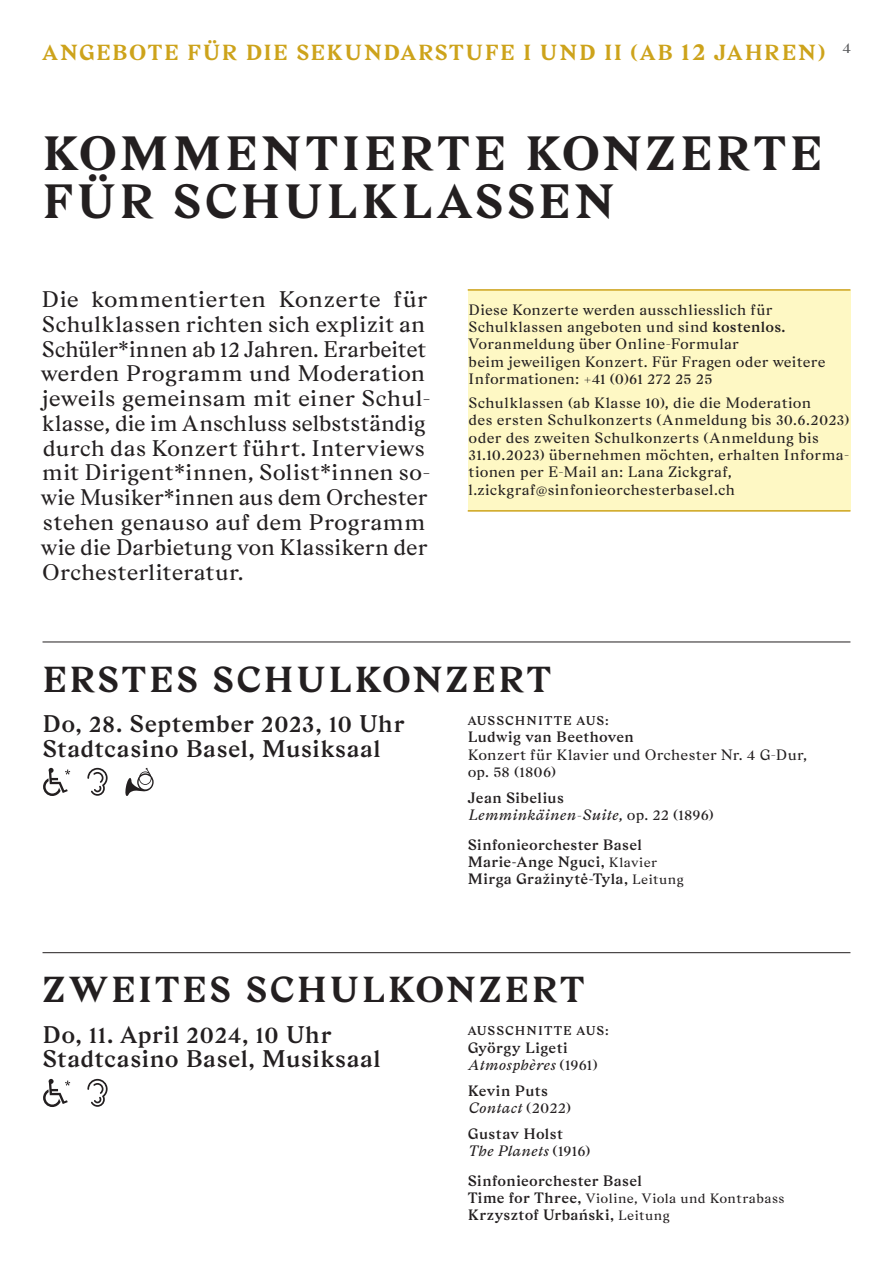
<style>
.page{position:relative;width:893px;height:1263px;background:#fff}
.page>*{position:absolute;margin:0;border:0;box-sizing:border-box;transform-origin:0 0}
.t1{font:700 47.85px/48px "Gza";letter-spacing:.075em;color:#231f20}
.t2{font:700 36px "Gza";letter-spacing:.08em;color:#231f20}
.t3{font:600 24px/24.8px "Gza";letter-spacing:.02em;color:#231f20}
.t4{font:22.5px/24.8px "Gza";letter-spacing:.005em;color:#231f20}
.t5{font:700 21.75px "Gza";letter-spacing:.08em;color:#cda31b}
.t6{font:15px/17.2px "Gza";letter-spacing:.015em;color:#231f20}
.t7{font:600 15px/17.2px "Gza";letter-spacing:.02em;color:#231f20}
.t8{font:italic 15px/17.2px "Gza";letter-spacing:.03em;color:#231f20}
.t9{font:15px "Gza";color:#57585a}
.t10{font:13.5px "Gza";letter-spacing:.03em;color:#231f20}
.t11{font:600 12.75px "Gza";letter-spacing:.07em;color:#231f20}
.s1{font-size:24.75px}
.s2{font-weight:600}
.s3{font-weight:600;font-style:normal}
.s4{font-style:normal}
.s5{font-weight:400;font-size:13.5px}
.s6{font-weight:400;font-style:italic}
.s7{font-weight:400}
.s8{font-weight:600;font-size:15px}
</style>
<div class="page">
<hr style="left:43px;top:642px;width:807px;height:1px;background:#231f20">
<hr style="left:43px;top:952px;width:807px;height:1px;background:#231f20">
<div style="left:468px;top:290px;width:382px;height:221px;background:#fef8c4"></div>
<hr style="left:468px;top:289px;width:382px;height:2px;background:#cda31b">
<hr style="left:468px;top:510px;width:382px;height:2px;background:#cda31b">
<svg style="left:87px;top:768px;width:21px;height:28px"></svg>
<svg style="left:125px;top:768px;width:29px;height:28px"></svg>
<svg style="left:43px;top:768px;width:27px;height:28px"></svg>
<svg style="left:87px;top:1079px;width:21px;height:28px"></svg>
<svg style="left:43px;top:1079px;width:27px;height:28px"></svg>
<h3 class="t5" style="left:43px;top:38px;width:784px">ANGEBOTE FÜR DIE SEKUNDARSTUFE I UND II (AB <span class="s1">12</span> JAHREN)</h3>
<p class="t9" style="left:842px;top:38px;width:10px">4</p>
<h1 class="t1" style="left:43px;top:128px;width:781px">KOMMENTIERTE KONZERTE<br>FÜR SCHULKLASSEN</h1>
<p class="t4" style="left:41px;top:286px;width:392px">Die kommentierten Konzerte für Schulklassen richten sich explizit an Schüler*innen ab 12 Jahren. Erarbeitet werden Programm und Moderation jeweils gemeinsam mit einer Schul&shy;klasse, die im Anschluss selbstständig durch das Konzert führt. Interviews mit Dirigent*innen, Solist*innen so&shy;wie Musiker*innen aus dem Orchester stehen genauso auf dem Programm wie die Darbietung von Klassikern der Orchesterliteratur.</p>
<p class="t6" style="left:469px;top:301px;width:359px">Diese Konzerte werden ausschliesslich für Schulklassen angeboten und sind <span class="s2">kostenlos.<br></span>Voranmeldung über Online-Formular<br>beim jeweiligen Konzert. Für Fragen oder weitere Informationen: +41 (0)61 272 25 25</p>
<p class="t6" style="left:469px;top:394px;width:382px">Schulklassen (ab Klasse 10), die die Moderation<br>des ersten Schulkonzerts (Anmeldung bis 30.6.2023) oder des zweiten Schulkonzerts (Anmeldung bis 31.10.2023) übernehmen möchten, erhalten Informa&shy;tionen per E-Mail an: Lana Zickgraf, l.zickgraf@sinfonieorchesterbasel.ch</p>
<h2 class="t2" style="left:43px;top:655px;width:510px">ERSTES SCHULKONZERT</h2>
<p class="t11" style="left:468px;top:712px;width:143px">AUSSCHNITTE AUS:</p>
<p class="t7" style="left:468px;top:728px;width:168px">Ludwig van Beethoven</p>
<p class="t6" style="left:468px;top:745px;width:341px">Konzert für Klavier und Orchester Nr. 4 G-Dur, op. 58 (1806)</p>
<p class="t8" style="left:468px;top:788px;width:247px"><span class="s3">Jean Sibelius<br></span>Lemminkäinen-Suite, <span class="s4">op. 22 (1896)</span></p>
<p class="t7" style="left:468px;top:836px;width:218px">Sinfonieorchester Basel<br>Marie-Ange Nguci, <span class="s5">Klavier<br></span>Mirga Gražinytė-Tyla, <span class="s5">Leitung</span></p>
<h3 class="t3" style="left:43px;top:711px;width:364px">Do, 28. September 2023, 10 Uhr<br>Stadtcasino Basel, Musiksaal</h3>
<h2 class="t2" style="left:43px;top:965px;width:543px">ZWEITES SCHULKONZERT</h2>
<h3 class="t3" style="left:43px;top:1021px;width:340px">Do, 11. April 2024, 10 Uhr<br>Stadtcasino Basel, Musiksaal</h3>
<p class="t11" style="left:468px;top:1022px;width:143px">AUSSCHNITTE AUS:</p>
<p class="t7" style="left:468px;top:1038px;width:132px">György Ligeti<br><span class="s6">Atmosphères</span> <span class="s7">(1961)</span></p>
<p class="t7" style="left:468px;top:1081px;width:105px">Kevin Puts<br><span class="s6">Contact</span> <span class="s7">(2022)</span></p>
<p class="t7" style="left:468px;top:1124px;width:124px">Gustav Holst<br><span class="s6">The Planets</span> <span class="s7">(1916)</span></p>
<p class="t7" style="left:468px;top:1172px;width:176px">Sinfonieorchester Basel</p>
<p class="t10" style="left:468px;top:1189px;width:318px"><span class="s8">Time for Three,</span> Violine, Viola und Kontrabass</p>
<p class="t7" style="left:468px;top:1206px;width:204px">Krzysztof Urbański, <span class="s5">Leitung</span></p>
</div>
